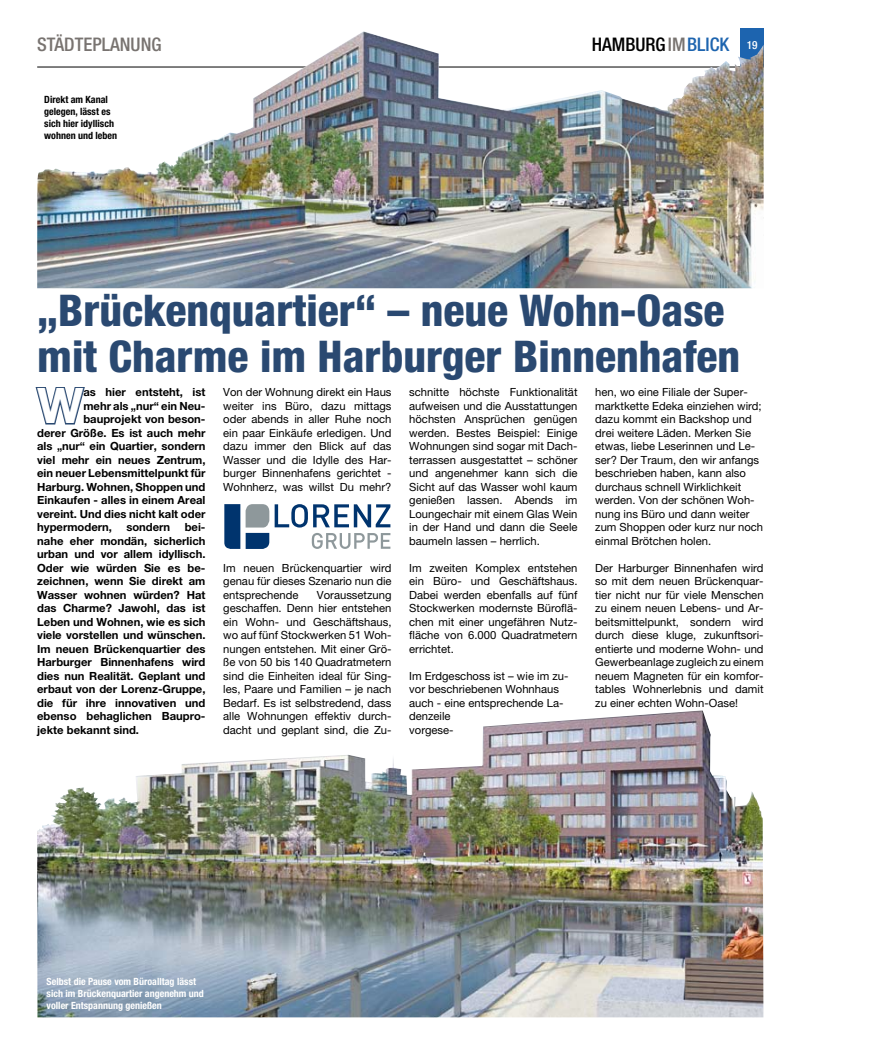
<style>
.page{position:relative;width:877px;height:1049px;background:#fff}
.page>*{position:absolute;margin:0;border:0;box-sizing:border-box;transform-origin:0 0}
.t1{font:700 49.12px "Helvetica Neue LT Pro";color:#fff}
.t2{font:800 condensed 43.75px/46.2px "Helvetica Neue LT Pro";color:#2a4971}
.t3{font:500 condensed 18.75px "Helvetica Neue LT Pro";color:#000}
.t4{font:500 condensed 18.75px "Helvetica Neue LT Pro";color:#787370}
.t5{font:11.25px/13.5px "Helvetica Neue LT Pro";color:#000;text-align:justify}
.t6{font:700 11.25px/13.5px "Helvetica Neue LT Pro";color:#000;text-align:justify}
.t7{font:700 condensed 10px/12px "Helvetica Neue LT Pro";color:#fff}
.t8{font:700 condensed 10px/12px "Helvetica Neue LT Pro";color:#000}
.s1{color:#787370}
.s2{color:#1d64af}
.s3{font-size:11.25px;color:#fff}
</style>
<div class="page">
<div style="left:741px;top:28px;width:23px;height:39px;background:#1d64af"></div>
<img style="left:37px;top:726px;width:726px;height:291px">
<img style="left:37px;top:31px;width:727px;height:257px">
<svg style="left:35px;top:387px;width:50px;height:38px"></svg>
<svg style="left:275px;top:504px;width:115px;height:23px"></svg>
<svg style="left:224px;top:504px;width:16px;height:45px"></svg>
<svg style="left:246px;top:533px;width:23px;height:16px"></svg>
<svg style="left:246px;top:504px;width:23px;height:23px"></svg>
<svg style="left:312px;top:533px;width:78px;height:16px"></svg>
<h3 class="t4" style="left:37px;top:33px;width:126px">STÄDTEPLANUNG</h3>
<h3 class="t3" style="left:592px;top:33px;width:167px">HAMBURG <span class="s1">IM</span><span class="s2">BLICK</span> <span class="s3">19</span></h3>
<p class="t8" style="left:44px;top:93px;width:74px">Direkt am Kanal gelegen, lässt es sich hier idyllisch wohnen und leben</p>
<h2 class="t2" style="left:37px;top:286px;width:704px">„Brückenquartier“ – neue Wohn-Oase mit Charme im Harburger Binnenhafen</h2>
<h1 class="t1" style="left:37px;top:375px;width:48px">W</h1>
<p class="t6" style="left:83px;top:385px;width:124px">as hier entsteht, ist</p>
<p class="t5" style="left:595px;top:385px;width:169px;text-align:left">hen, wo eine Filiale der Super&shy;marktkette Edeka einziehen wird; dazu kommt ein Backshop und drei weitere Läden. Merken Sie etwas, liebe Leserinnen und Le&shy;ser? Der Traum, den wir anfangs beschrieben haben, kann also durchaus schnell Wirklichkeit werden. Von der schönen Woh&shy;nung ins Büro und dann weiter zum Shoppen oder kurz nur noch einmal Brötchen holen.</p>
<p class="t5" style="left:595px;top:561px;width:170px">Der Harburger Binnenhafen wird so mit dem neuen Brückenquar&shy;tier nicht nur für viele Menschen zu einem neuen Lebens- und Ar&shy;beitsmittelpunkt, sondern wird durch diese kluge, zukunftsori&shy;entierte und moderne Wohn- und Gewerbeanlage zugleich zu einem neuem Magneten für ein komfor&shy;tables Wohnerlebnis und damit zu einer echten Wohn-Oase!</p>
<p class="t5" style="left:223px;top:385px;width:170px">Von der Wohnung direkt ein Haus weiter ins Büro, dazu mittags oder abends in aller Ruhe noch ein paar Einkäufe erledigen. Und dazu immer den Blick auf das Wasser und die Idylle des Har&shy;burger Binnenhafens gerichtet - Wohnherz, was willst Du mehr?</p>
<p class="t5" style="left:409px;top:385px;width:170px">schnitte höchste Funktionalität aufweisen und die Ausstattungen höchsten Ansprüchen genügen werden. Bestes Beispiel: Einige Wohnungen sind sogar mit Dach&shy;terrassen ausgestattet – schöner und angenehmer kann sich die Sicht auf das Wasser wohl kaum genießen lassen. Abends im Loungechair mit einem Glas Wein in der Hand und dann die Seele baumeln lassen – herrlich.</p>
<p class="t5" style="left:409px;top:561px;width:170px">Im zweiten Komplex entstehen ein Büro- und Geschäftshaus.<br>Dabei werden ebenfalls auf fünf Stockwerken modernste Büroflä&shy;chen mit einer ungefähren Nutz&shy;fläche von 6.000 Quadratmetern errichtet.</p>
<p class="t5" style="left:409px;top:669px;width:161px;text-align:left">Im Erdgeschoss ist – wie im zu&shy;vor beschriebenen Wohnhaus auch - eine entsprechende La&shy;denzeile<br>vorgese-</p>
<p class="t6" style="left:83px;top:399px;width:124px">mehr als „nur“ ein Neu-</p>
<p class="t6" style="left:83px;top:412px;width:124px">bauprojekt von beson-</p>
<p class="t6" style="left:37px;top:426px;width:170px">derer Größe. Es ist auch mehr</p>
<p class="t6" style="left:37px;top:439px;width:170px">als „nur“ ein Quartier, sondern</p>
<p class="t6" style="left:37px;top:453px;width:170px">viel mehr ein neues Zentrum,</p>
<p class="t6" style="left:37px;top:466px;width:170px">ein neuer Lebensmittelpunkt für</p>
<p class="t6" style="left:37px;top:480px;width:170px">Harburg. Wohnen, Shoppen und</p>
<p class="t6" style="left:37px;top:493px;width:170px">Einkaufen - alles in einem Areal</p>
<p class="t6" style="left:37px;top:507px;width:170px">vereint. Und dies nicht kalt oder</p>
<p class="t6" style="left:37px;top:520px;width:76px">hypermodern,</p>
<p class="t6" style="left:126px;top:520px;width:45px">sondern</p>
<p class="t6" style="left:37px;top:520px;width:170px;text-indent:147px">bei&shy;nahe eher mondän, sicherlich urban und vor allem idyllisch.<br>Oder wie würden Sie es be&shy;zeichnen, wenn Sie direkt am Wasser wohnen würden? Hat das Charme? Jawohl, das ist Leben und Wohnen, wie es sich viele vorstellen und wünschen.<br>Im neuen Brückenquartier des Harburger Binnenhafens wird dies nun Realität. Geplant und erbaut von der Lorenz-Gruppe, die für ihre innovativen und ebenso behaglichen Baupro&shy;jekte bekannt sind.</p>
<p class="t5" style="left:223px;top:561px;width:170px">Im neuen Brückenquartier wird genau für dieses Szenario nun die entsprechende</p>
<p class="t5" style="left:223px;top:588px;width:170px;text-indent:94px">Voraussetzung geschaffen. Denn hier entstehen ein Wohn- und Geschäftshaus, wo auf fünf Stockwerken 51 Woh&shy;nungen entstehen. Mit einer Grö&shy;ße von 50 bis 140 Quadratmetern sind die Einheiten ideal für Sing&shy;les, Paare und Familien – je nach Bedarf. Es ist selbstredend, dass alle Wohnungen effektiv durch&shy;dacht und geplant sind, die Zu-</p>
<p class="t7" style="left:47px;top:975px;width:159px">Selbst die Pause vom Büroalltag lässt sich im Brückenquartier angenehm und voller Entspannung genießen</p>
</div>
